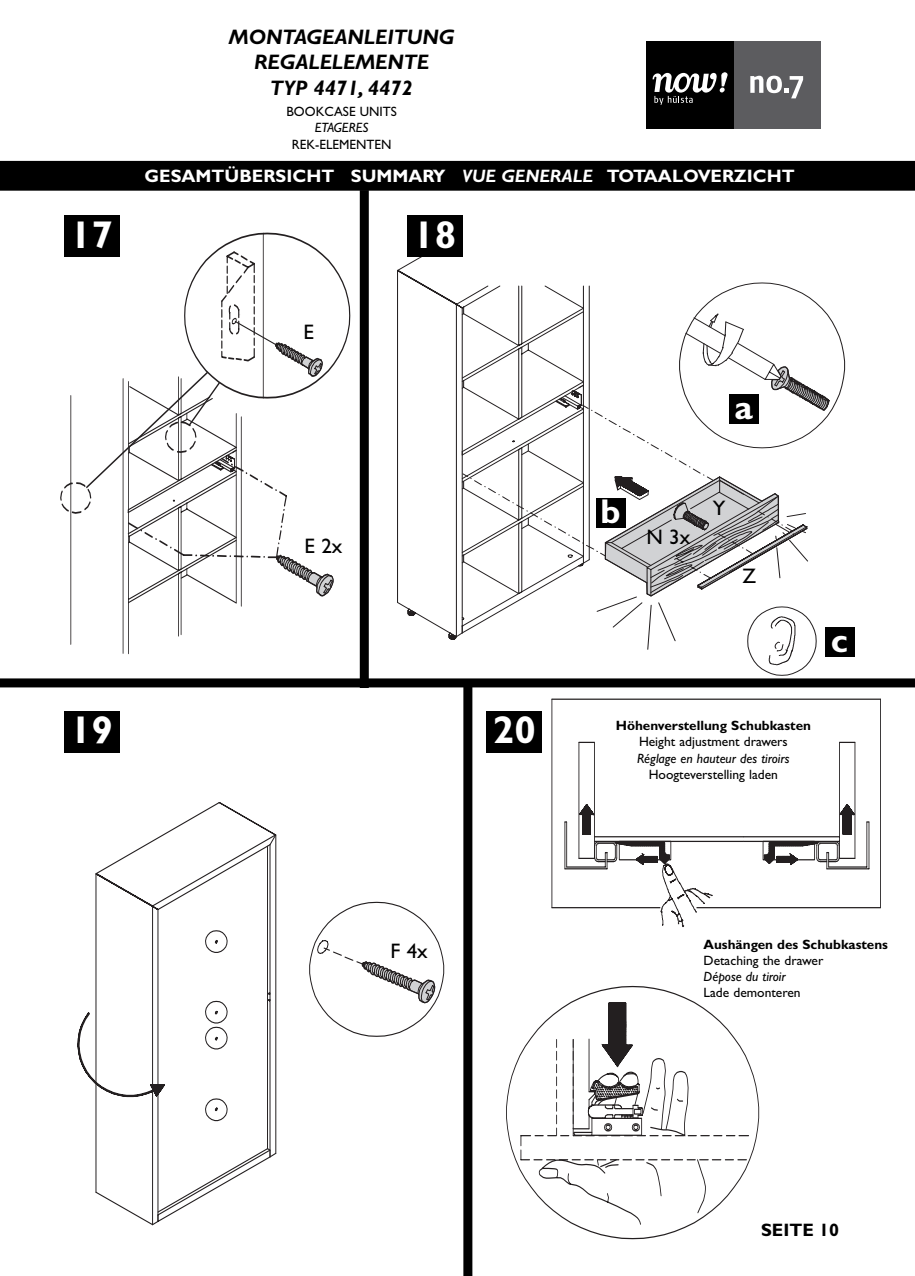
<style>
.page{position:relative;width:915px;height:1276px;background:#fff}
.page>*{position:absolute;margin:0;border:0;box-sizing:border-box;transform-origin:0 0}
.t1{font:700 38.85px "Gill Sans";color:#fff}
.t2{font:700 34.5px "Gill Sans";color:#fff}
.t3{font:italic 700 21px/25.2px "Gill Sans";color:#000;text-align:center}
.t4{font:21px "Gill Sans";color:#000}
.t5{font:700 18px "Gill Sans";color:#fff}
.t6{font:700 18px "Gill Sans";color:#000}
.t7{font:13.5px "Gill Sans";color:#000}
.t8{font:700 13.5px "Gill Sans";color:#000}
.t9{font:italic 13.5px "Gill Sans";color:#000}
.s1{font-style:italic}
</style>
<div class="page">
<div style="left:0;top:161px;width:914px;height:30px;background:#000"></div>
<div style="left:733px;top:41px;width:87px;height:87px;background:#5c5c5f"></div>
<div style="left:645px;top:41px;width:88px;height:87px;background:#000"></div>
<svg style="left:652px;top:73px;width:75px;height:32px"></svg>
<svg style="left:750px;top:76px;width:52px;height:22px"></svg>
<svg style="left:60px;top:233px;width:290px;height:421px"></svg>
<svg style="left:85px;top:370px;width:257px;height:191px"></svg>
<svg style="left:77px;top:802px;width:367px;height:423px"></svg>
<svg style="left:397px;top:252px;width:447px;height:424px"></svg>
<svg style="left:506px;top:1054px;width:185px;height:185px"></svg>
<svg style="left:520px;top:985px;width:240px;height:240px"></svg>
<hr style="left:879px;top:699px;width:1px;height:208px;background:#231f20">
<hr style="left:551px;top:699px;width:1px;height:208px;background:#231f20">
<hr style="left:594px;top:841px;width:149px;height:1px;background:#231f20">
<hr style="left:594px;top:836px;width:149px;height:1px;background:#231f20">
<hr style="left:578px;top:742px;width:1px;height:116px;background:#231f20">
<hr style="left:593px;top:742px;width:1px;height:116px;background:#231f20">
<hr style="left:551px;top:907px;width:108px;height:1px;background:#231f20">
<svg style="left:578px;top:742px;width:15px;height:1px"></svg>
<hr style="left:828px;top:866px;width:38px;height:1px;background:#231f20">
<hr style="left:826px;top:868px;width:42px;height:1px;background:#231f20">
<hr style="left:743px;top:841px;width:96px;height:1px;background:#231f20">
<hr style="left:743px;top:836px;width:96px;height:1px;background:#231f20">
<hr style="left:854px;top:742px;width:1px;height:116px;background:#231f20">
<hr style="left:868px;top:822px;width:1px;height:47px;background:#231f20">
<hr style="left:866px;top:822px;width:1px;height:45px;background:#231f20">
<hr style="left:838px;top:742px;width:1px;height:116px;background:#231f20">
<hr style="left:696px;top:907px;width:184px;height:1px;background:#231f20">
<svg style="left:564px;top:803px;width:148px;height:124px"></svg>
<svg style="left:839px;top:742px;width:15px;height:1px"></svg>
<svg style="left:763px;top:803px;width:92px;height:66px"></svg>
<hr style="left:551px;top:698px;width:329px;height:2px;background:#231f20">
<div style="left:299px;top:535px;width:48px;height:26px;background:#fff"></div>
<div style="left:384px;top:942px;width:49px;height:23px;background:#fff"></div>
<div style="left:296px;top:321px;width:25px;height:26px;background:#fff"></div>
<div style="left:0;top:678px;width:914px;height:9px;background:#000"></div>
<div style="left:359px;top:190px;width:9px;height:498px;background:#000"></div>
<div style="left:463px;top:682px;width:9px;height:594px;background:#000"></div>
<div style="left:64px;top:216px;width:55px;height:41px;background:#000"></div>
<div style="left:407px;top:215px;width:55px;height:41px;background:#000"></div>
<div style="left:486px;top:711px;width:56px;height:41px;background:#000"></div>
<div style="left:64px;top:711px;width:55px;height:41px;background:#000"></div>
<div style="left:728px;top:394px;width:30px;height:29px;background:#000"></div>
<div style="left:824px;top:627px;width:30px;height:30px;background:#000"></div>
<div style="left:595px;top:497px;width:30px;height:30px;background:#000"></div>
<div style="left:703px;top:939px;width:186px;height:64px;background:#fff"></div>
<h3 class="t3" style="left:229px;top:26px;width:227px">MONTAGEANLEITUNG<br>REGALELEMENTE<br>TYP 4471, 4472</h3>
<p class="t7" style="left:286px;top:104px;width:112px">BOOKCASE UNITS</p>
<p class="t9" style="left:314px;top:123px;width:55px">ETAGERES</p>
<p class="t7" style="left:292px;top:136px;width:101px">REK-ELEMENTEN</p>
<h3 class="t5" style="left:144px;top:169px;width:651px">GESAMTÜBERSICHT SUMMARY <span class="s1">VUE GENERALE</span> TOTAALOVERZICHT</h3>
<h1 class="t1" style="left:70px;top:220px;width:44px">17</h1>
<h1 class="t1" style="left:413px;top:220px;width:44px">18</h1>
<h3 class="t4" style="left:303px;top:319px;width:12px">E</h3>
<h3 class="t4" style="left:304px;top:533px;width:39px">E 2x</h3>
<h1 class="t1" style="left:70px;top:715px;width:44px">19</h1>
<h1 class="t1" style="left:492px;top:715px;width:44px">20</h1>
<h3 class="t4" style="left:390px;top:939px;width:39px">F 4x</h3>
<h2 class="t2" style="left:734px;top:394px;width:20px">a</h2>
<h2 class="t2" style="left:600px;top:498px;width:22px">b</h2>
<h3 class="t4" style="left:646px;top:525px;width:45px">N 3x</h3>
<h3 class="t4" style="left:712px;top:495px;width:14px">Y</h3>
<h3 class="t4" style="left:742px;top:563px;width:15px">Z</h3>
<h2 class="t2" style="left:830px;top:627px;width:19px">c</h2>
<p class="t8" style="left:615px;top:720px;width:197px">Höhenverstellung Schubkasten</p>
<p class="t7" style="left:638px;top:734px;width:150px">Height adjustment drawers</p>
<p class="t9" style="left:637px;top:753px;width:154px">Réglage en hauteur des tiroirs</p>
<p class="t7" style="left:648px;top:766px;width:131px">Hoogteverstelling laden</p>
<p class="t8" style="left:703px;top:939px;width:186px">Aushängen des Schubkastens</p>
<p class="t7" style="left:703px;top:952px;width:121px">Detaching the drawer</p>
<p class="t9" style="left:703px;top:971px;width:84px">Dépose du tiroir</p>
<p class="t7" style="left:703px;top:984px;width:99px">Lade demonteren</p>
<h3 class="t6" style="left:760px;top:1223px;width:80px">SEITE 10</h3>
</div>
